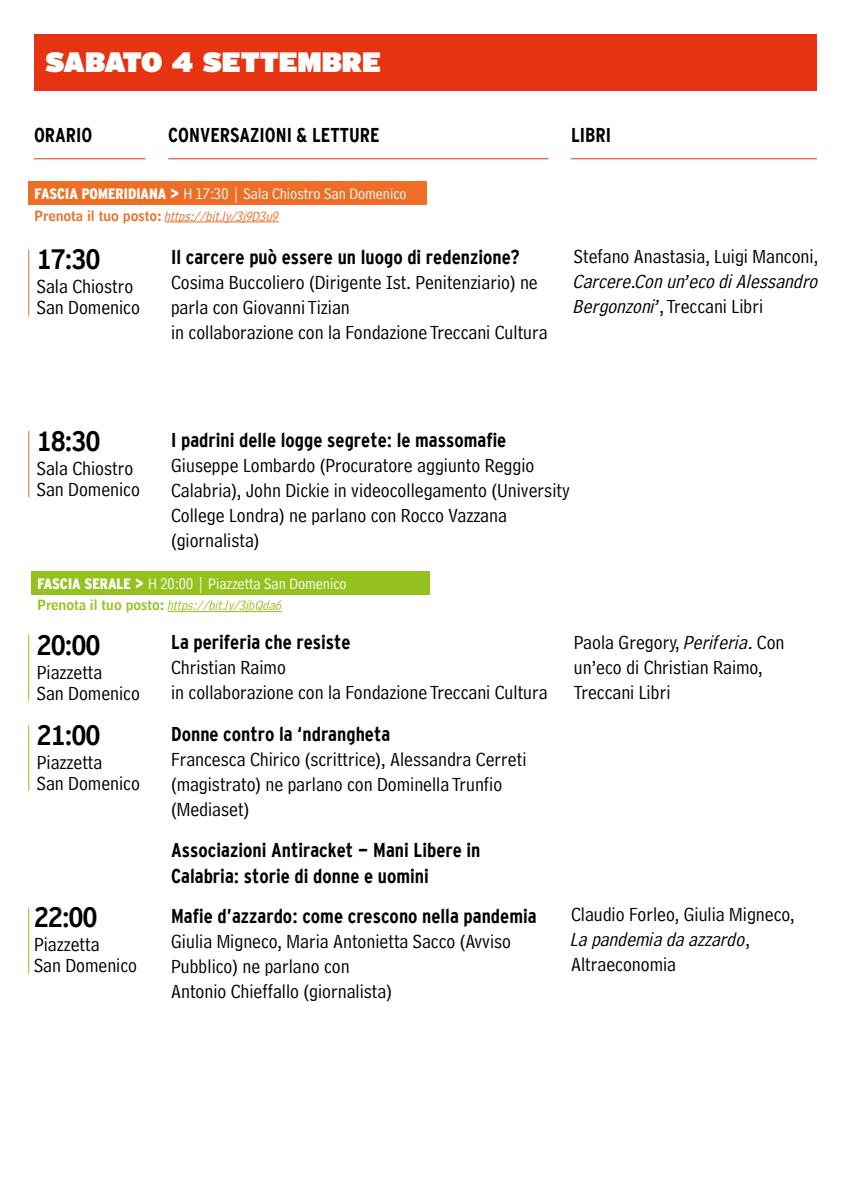
<style>
.page{position:relative;width:851px;height:1191px;background:#fff}
.page>*{position:absolute;margin:0;border:0;box-sizing:border-box;transform-origin:0 0}
.t1{font:700 28px "Interstate Cond Mono";letter-spacing:-.04em;color:#000}
.t2{font:900 28px "Interstate";color:#fff}
.t3{font:20px/25px "Bell Centennial Std Address";color:#000}
.t4{font:700 20px/26px "Interstate Cond Mono";color:#000}
.t5{font:italic 20px/25px "Bell Centennial Std Address";color:#000}
.t6{font:16px "Bell Centennial Std Address";color:#fff}
.t7{font:italic 14px "Bell Centennial Std Address";color:#ed6e26}
.t8{font:italic 14px "Bell Centennial Std Address";color:#95c11f}
.s1{font-family:"Interstate Cond Mono";font-weight:900;font-size:15px}
.s2{font-family:"Interstate Cond Mono";font-weight:900}
.s3{font-family:"Bell Centennial Std Name Num";font-style:normal}
.s4{font-style:normal}
.s5{font-style:italic}
</style>
<div class="page">
<div style="left:34px;top:34px;width:782px;height:57px;background:#e63312"></div>
<div style="left:28px;top:181px;width:398px;height:24px;background:#ed6e26"></div>
<hr style="left:165px;top:221px;width:114px;height:1px;background:#ed6e26">
<div style="left:31px;top:571px;width:398px;height:24px;background:#95c11f"></div>
<hr style="left:168px;top:611px;width:114px;height:1px;background:#95c11f">
<hr style="left:28px;top:249px;width:1px;height:66px;background:#ed6e26">
<hr style="left:28px;top:431px;width:1px;height:66px;background:#ed6e26">
<hr style="left:28px;top:634px;width:1px;height:66px;background:#95c123">
<hr style="left:28px;top:725px;width:1px;height:66px;background:#95c123">
<hr style="left:34px;top:158px;width:112px;height:1px;background:#e63312">
<hr style="left:168px;top:158px;width:380px;height:1px;background:#e63312">
<hr style="left:571px;top:158px;width:245px;height:1px;background:#e63312">
<hr style="left:28px;top:907px;width:1px;height:66px;background:#95c123">
<h1 class="t2" style="left:45px;top:45px;width:337px">SABATO 4 SETTEMBRE</h1>
<p class="t4" style="left:34px;top:121px;width:60px">ORARIO</p>
<p class="t4" style="left:168px;top:121px;width:213px">CONVERSAZIONI &amp; LETTURE</p>
<p class="t4" style="left:571px;top:121px;width:41px">LIBRI</p>
<p class="t6" style="left:35px;top:184px;width:373px"><span class="s1">FASCIA POMERIDIANA</span> <span class="s2">&gt;</span> H 17:30 | Sala Chiostro San Domenico</p>
<p class="t7" style="left:35px;top:208px;width:246px"><span class="s3">Prenota il tuo posto:</span> https://bit.ly/3j9D3u9</p>
<h1 class="t1" style="left:37px;top:244px;width:65px">17:30</h1>
<p class="t3" style="left:37px;top:276px;width:105px;line-height:21.2px">Sala Chiostro<br>San Domenico</p>
<p class="t4" style="left:171px;top:243px;width:350px">Il carcere può essere un luogo di redenzione?</p>
<p class="t3" style="left:171px;top:269px;width:378px">Cosima Buccoliero (Dirigente Ist. Penitenziario) ne parla con Giovanni Tizian<br>in collaborazione con la Fondazione Treccani Cultura</p>
<p class="t3" style="left:574px;top:244px;width:246px">Stefano Anastasia, Luigi Manconi,</p>
<p class="t5" style="left:574px;top:269px;width:246px">Carcere.Con un’eco di Alessandro<br>Bergonzoni’<span class="s4">, Treccani Libri</span></p>
<h1 class="t1" style="left:37px;top:425px;width:65px">18:30</h1>
<p class="t3" style="left:37px;top:457px;width:105px;line-height:21.2px">Sala Chiostro<br>San Domenico</p>
<p class="t4" style="left:171px;top:427px;width:337px">I padrini delle logge segrete: le massomafie</p>
<p class="t3" style="left:171px;top:453px;width:400px">Giuseppe Lombardo (Procuratore aggiunto Reggio Calabria), John Dickie in videocollegamento (University College Londra) ne parlano con Rocco Vazzana (giornalista)</p>
<p class="t6" style="left:37px;top:574px;width:311px"><span class="s1">FASCIA SERALE</span> <span class="s2">&gt;</span> H 20:00 | Piazzetta San Domenico</p>
<p class="t8" style="left:37px;top:597px;width:246px"><span class="s3">Prenota il tuo posto:</span> https://bit.ly/3jbQda6</p>
<h1 class="t1" style="left:37px;top:629px;width:65px">20:00</h1>
<p class="t3" style="left:37px;top:661px;width:105px;line-height:21.2px">Piazzetta<br>San Domenico</p>
<h1 class="t1" style="left:37px;top:719px;width:65px">21:00</h1>
<p class="t3" style="left:37px;top:751px;width:105px;line-height:21.2px">Piazzetta<br>San Domenico</p>
<h1 class="t1" style="left:34px;top:901px;width:65px">22:00</h1>
<p class="t3" style="left:34px;top:933px;width:105px;line-height:21.2px">Piazzetta<br>San Domenico</p>
<p class="t4" style="left:171px;top:629px;width:181px">La periferia che resiste</p>
<p class="t3" style="left:171px;top:655px;width:378px">Christian Raimo<br>in collaborazione con la Fondazione Treccani Cultura</p>
<p class="t4" style="left:171px;top:720px;width:220px">Donne contro la ‘ndrangheta</p>
<p class="t3" style="left:171px;top:746px;width:357px">Francesca Chirico (scrittrice), Alessandra Cerreti (magistrato) ne parlano con Dominella Trunfio (Mediaset)</p>
<p class="t4" style="left:171px;top:836px;width:311px">Associazioni Antiracket - Mani Libere in<br>Calabria: storie di donne e uomini</p>
<p class="t4" style="left:171px;top:903px;width:367px">Mafie d’azzardo: come crescono nella pandemia</p>
<p class="t3" style="left:171px;top:929px;width:341px">Giulia Migneco, Maria Antonietta Sacco (Avviso<br>Pubblico) ne parlano con<br>Antonio Chieffallo (giornalista)</p>
<p class="t3" style="left:574px;top:629px;width:212px">Paola Gregory, <span class="s5">Periferia.</span> Con un’eco di Christian Raimo,<br>Treccani Libri</p>
<p class="t3" style="left:571px;top:902px;width:225px">Claudio Forleo, Giulia Migneco,<br><span class="s5">La pandemia da azzardo</span>,<br>Altraeconomia</p>
</div>
